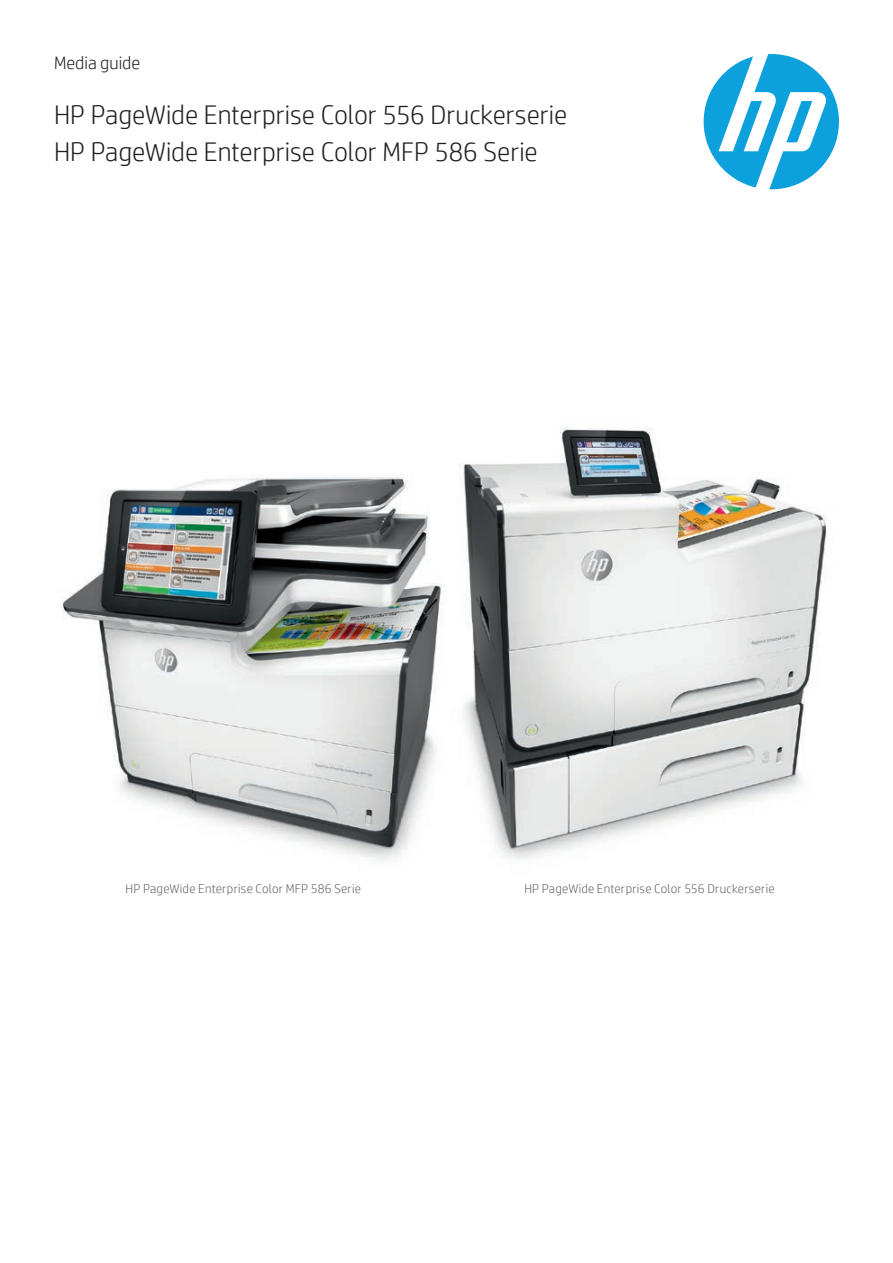
<style>
.page{position:relative;width:893px;height:1263px;background:#fff}
.page>*{position:absolute;margin:0;border:0;box-sizing:border-box;transform-origin:0 0}
.t1{font:300 27px/36.8px "HP Simplified";color:#231f20}
.t2{font:300 18px "HP Simplified";color:#231f20}
.t3{font:300 12.75px "HP Simplified";letter-spacing:.02em;color:#5f6368}
</style>
<div class="page">
<img style="left:62px;top:475px;width:381px;height:387px">
<img style="left:458px;top:427px;width:369px;height:433px">
<svg style="left:704px;top:54px;width:135px;height:135px"></svg>
<p class="t2" style="left:54px;top:51px;width:88px">Media guide</p>
<p class="t1" style="left:54px;top:96px;width:515px">HP PageWide Enterprise Color 556 Druckerserie<br>HP PageWide Enterprise Color MFP 586 Serie</p>
<p class="t3" style="left:126px;top:881px;width:237px">HP PageWide Enterprise Color MFP 586 Serie</p>
<p class="t3" style="left:524px;top:881px;width:252px">HP PageWide Enterprise Color 556 Druckerserie</p>
</div>
